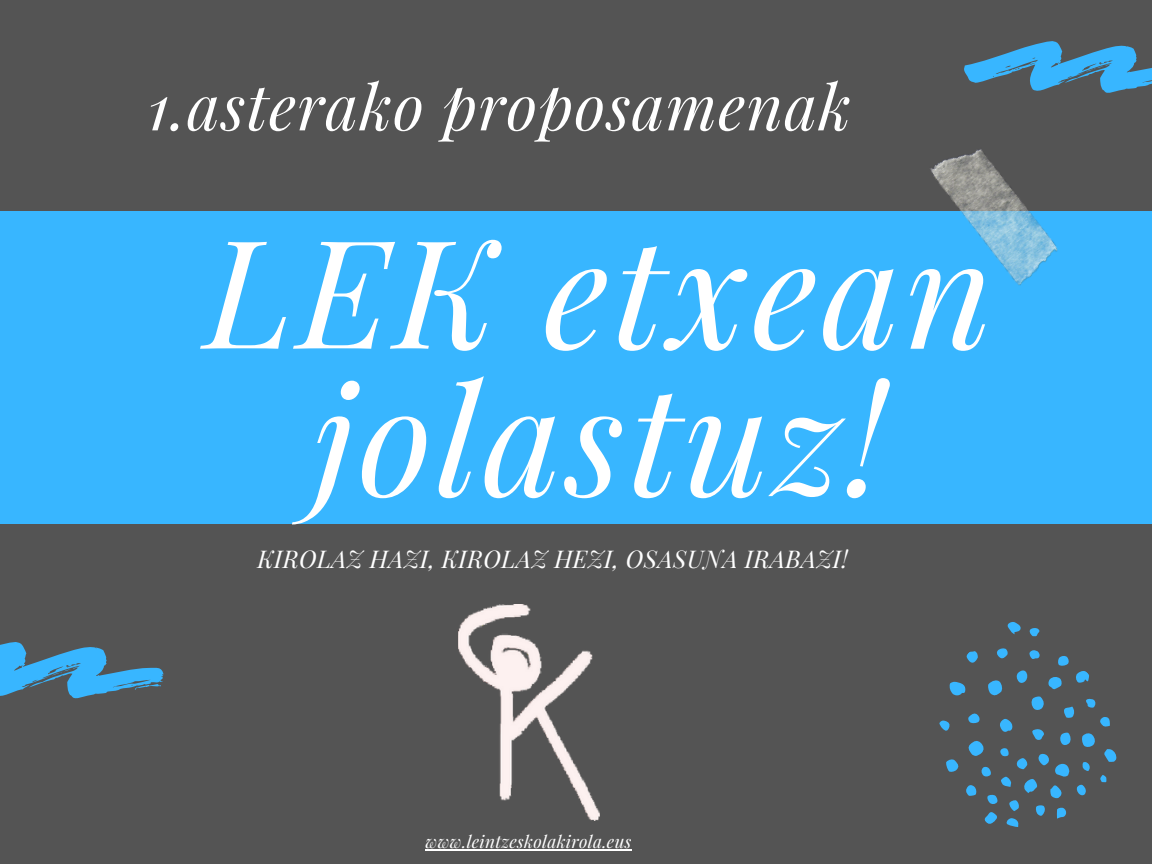
<style>
.page{position:relative;width:1152px;height:864px;background:#545454}
.page>*{position:absolute;margin:0;border:0;box-sizing:border-box;transform-origin:0 0}
.t1{font:italic 150.9px/147.3px "Playfair Display";letter-spacing:.03em;color:#fff;text-align:center}
.t2{font:italic 63px "Playfair Display";letter-spacing:.02em;color:#fff}
.t3{font:italic 24px "Playfair Display";letter-spacing:.02em;color:#fff}
.t4{font:italic 17.25px "Playfair Display";letter-spacing:.02em;color:#fff}
</style>
<div class="page">
<div style="left:0;top:211px;width:1152px;height:313px;background:#38b6ff"></div>
<hr style="left:426px;top:849px;width:206px;height:1px;background:#fff">
<svg style="left:0;top:642px;width:163px;height:56px"></svg>
<svg style="left:1007px;top:622px;width:33px;height:15px"></svg>
<svg style="left:939px;top:648px;width:178px;height:179px"></svg>
<img style="left:930px;top:149px;width:128px;height:137px">
<svg style="left:964px;top:41px;width:188px;height:52px"></svg>
<img style="left:458px;top:605px;width:141px;height:216px">
<h2 class="t2" style="left:148px;top:62px;width:705px">1.asterako proposamenak</h2>
<h1 class="t1" style="left:205px;top:212px;width:789px">LEK etxean jolastuz!</h1>
<p class="t3" style="left:257px;top:542px;width:592px">KIROLAZ HAZI, KIROLAZ HEZI, OSASUNA IRABAZI!</p>
<p class="t4" style="left:426px;top:829px;width:207px">www.leintzeskolakirola.eus</p>
</div>
